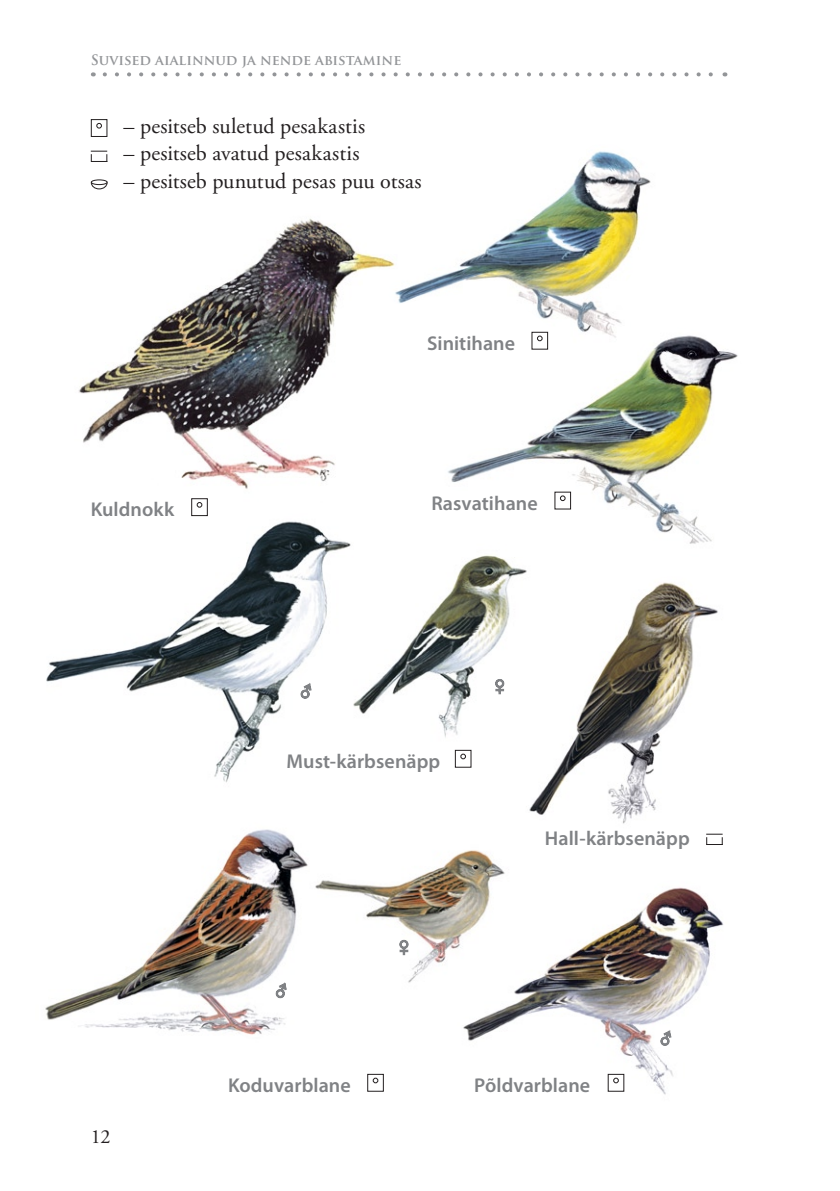
<style>
.page{position:relative;width:840px;height:1191px;background:#fff}
.page>*{position:absolute;margin:0;border:0;box-sizing:border-box;transform-origin:0 0}
.t1{font:22px "Adobe Garamond Pro";letter-spacing:.005em;color:#231f20}
.t2{font:600 20px "Myriad Pro";letter-spacing:.005em;color:#808285}
.t3{font:20px "Adobe Garamond Pro";color:#231f20}
.t4{font:700 14px "Trajan Pro";color:#939598}
</style>
<div class="page">
<svg style="left:105px;top:72px;width:608px;height:4px"></svg>
<img style="left:513px;top:887px;width:211px;height:208px">
<img style="left:78px;top:218px;width:308px;height:286px">
<img style="left:448px;top:335px;width:290px;height:209px">
<img style="left:386px;top:151px;width:273px;height:195px">
<img style="left:529px;top:582px;width:189px;height:242px">
<img style="left:46px;top:512px;width:493px;height:280px">
<img style="left:45px;top:829px;width:468px;height:212px">
<svg style="left:658px;top:1026px;width:14px;height:21px"></svg>
<svg style="left:397px;top:938px;width:12px;height:18px"></svg>
<svg style="left:299px;top:679px;width:14px;height:21px"></svg>
<svg style="left:493px;top:677px;width:12px;height:18px"></svg>
<div style="left:91px;top:119px;width:16px;height:18px;border:1px solid #231f20"></div>
<svg style="left:96px;top:123px;width:6px;height:6px"></svg>
<div style="left:91px;top:179px;width:17px;height:6px;border:1px solid #231f20;border-radius:50%"></div>
<svg style="left:90px;top:182px;width:18px;height:8px"></svg>
<svg style="left:91px;top:151px;width:16px;height:11px"></svg>
<div style="left:191px;top:498px;width:17px;height:18px;border:1px solid #231f20"></div>
<svg style="left:196px;top:502px;width:6px;height:5px"></svg>
<div style="left:531px;top:332px;width:17px;height:18px;border:1px solid #231f20"></div>
<svg style="left:536px;top:335px;width:6px;height:6px"></svg>
<svg style="left:559px;top:495px;width:6px;height:6px"></svg>
<div style="left:454px;top:750px;width:17px;height:17px;border:1px solid #231f20"></div>
<svg style="left:460px;top:753px;width:6px;height:6px"></svg>
<svg style="left:706px;top:833px;width:16px;height:12px"></svg>
<div style="left:367px;top:1073px;width:16px;height:18px;border:1px solid #231f20"></div>
<svg style="left:372px;top:1077px;width:6px;height:6px"></svg>
<svg style="left:612px;top:1077px;width:6px;height:6px"></svg>
<svg style="left:274px;top:979px;width:14px;height:20px"></svg>
<p class="t4" style="left:91px;top:52px;width:312px">SUVISED AIALINNUD JA NENDE ABISTAMINE</p>
<p class="t1" style="left:124px;top:113px;width:243px">– pesitseb suletud pesakastis</p>
<p class="t1" style="left:124px;top:140px;width:237px">– pesitseb avatud pesakastis</p>
<p class="t1" style="left:124px;top:167px;width:299px">– pesitseb punutud pesas puu otsas</p>
<p class="t2" style="left:427px;top:332px;width:89px">Sinitihane</p>
<p class="t2" style="left:91px;top:498px;width:85px">Kuldnokk</p>
<p class="t2" style="left:431px;top:492px;width:108px">Rasvatihane</p>
<p class="t3" style="left:91px;top:1124px;width:21px">12</p>
<p class="t2" style="left:286px;top:750px;width:155px">Must-kärbsenäpp</p>
<p class="t2" style="left:544px;top:827px;width:146px">Hall-kärbsenäpp</p>
<p class="t2" style="left:228px;top:1074px;width:124px">Koduvarblane</p>
<p class="t2" style="left:474px;top:1074px;width:117px">Põldvarblane</p>
</div>
